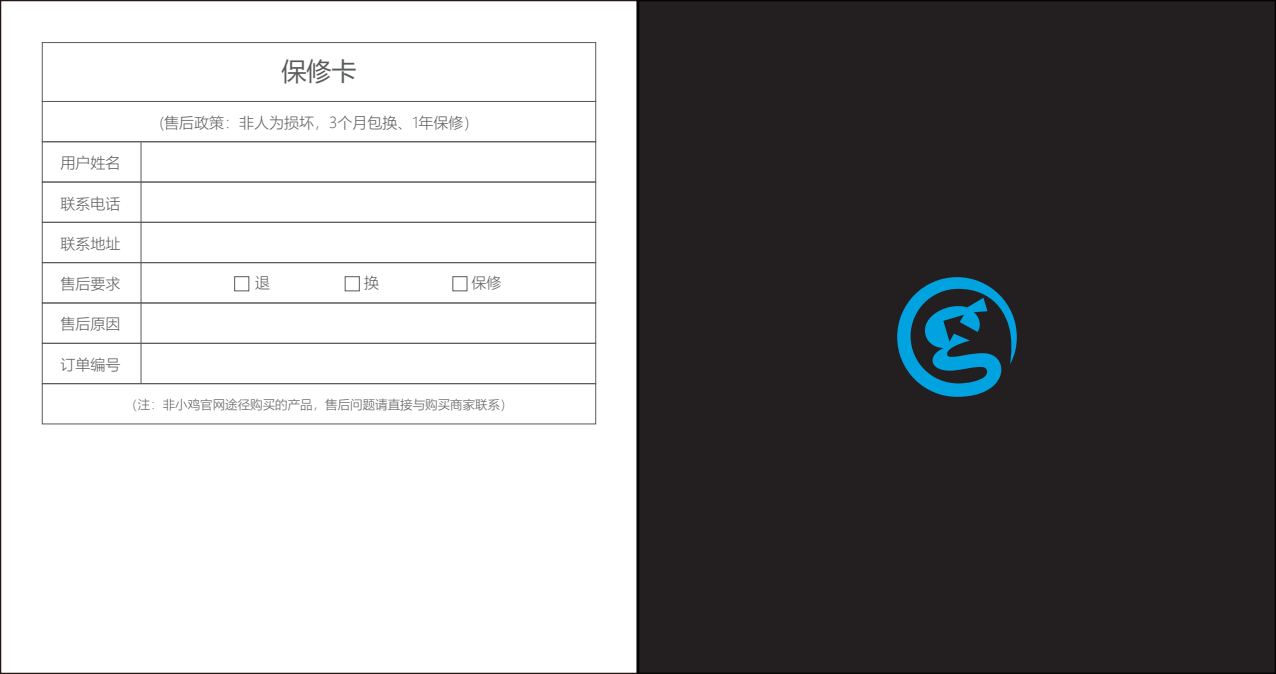
<style>
.page{position:relative;width:1276px;height:674px;background:#fff}
.page>*{position:absolute;margin:0;border:0;box-sizing:border-box;transform-origin:0 0}
.t1{font:25px "Microsoft Ya Hei";color:#595a5b}
.t2{font:300 15px "Microsoft Ya Hei";color:#595a5b}
.t3{font:300 12.5px "Microsoft Ya Hei";color:#595a5b}
</style>
<div class="page">
<div style="left:638px;top:0;width:638px;height:673px;background:#231f20"></div>
<div style="left:636px;top:0;width:640px;height:673px;border:3px solid #050303"></div>
<div style="left:42px;top:42px;width:554px;height:60px;border:1px solid #595a5b"></div>
<div style="left:42px;top:182px;width:554px;height:40px;border:1px solid #595a5b"></div>
<div style="left:42px;top:141px;width:554px;height:41px;border:1px solid #595a5b"></div>
<div style="left:42px;top:222px;width:554px;height:41px;border:1px solid #595a5b"></div>
<div style="left:42px;top:262px;width:554px;height:41px;border:1px solid #595a5b"></div>
<div style="left:42px;top:302px;width:554px;height:41px;border:1px solid #595a5b"></div>
<div style="left:42px;top:343px;width:554px;height:40px;border:1px solid #595a5b"></div>
<div style="left:42px;top:383px;width:554px;height:41px;border:1px solid #595a5b"></div>
<hr style="left:141px;top:142px;width:1px;height:242px;background:#595a5b">
<div style="left:234px;top:276px;width:15px;height:15px;border:1px solid #595a5b"></div>
<div style="left:345px;top:276px;width:15px;height:15px;border:1px solid #595a5b"></div>
<div style="left:452px;top:276px;width:15px;height:15px;border:1px solid #595a5b"></div>
<svg style="left:897px;top:277px;width:119px;height:119px"></svg>
<p class="t2" style="left:60px;top:153px;width:61px">用户姓名</p>
<p class="t2" style="left:60px;top:193px;width:61px">联系电话</p>
<p class="t2" style="left:60px;top:233px;width:61px">联系地址</p>
<p class="t2" style="left:60px;top:273px;width:61px">售后要求</p>
<p class="t2" style="left:60px;top:314px;width:61px">售后原因</p>
<p class="t2" style="left:60px;top:354px;width:61px">订单编号</p>
<h1 class="t1" style="left:281px;top:54px;width:76px">保修卡</h1>
<p class="t2" style="left:160px;top:113px;width:320px">(售后政策：非人为损坏，3个月包换、1年保修）</p>
<p class="t2" style="left:255px;top:273px;width:16px">退</p>
<p class="t2" style="left:364px;top:273px;width:16px">换</p>
<p class="t2" style="left:471px;top:273px;width:31px">保修</p>
<p class="t3" style="left:125px;top:396px;width:389px">（注：非小鸡官网途径购买的产品，售后问题请直接与购买商家联系）</p>
</div>
